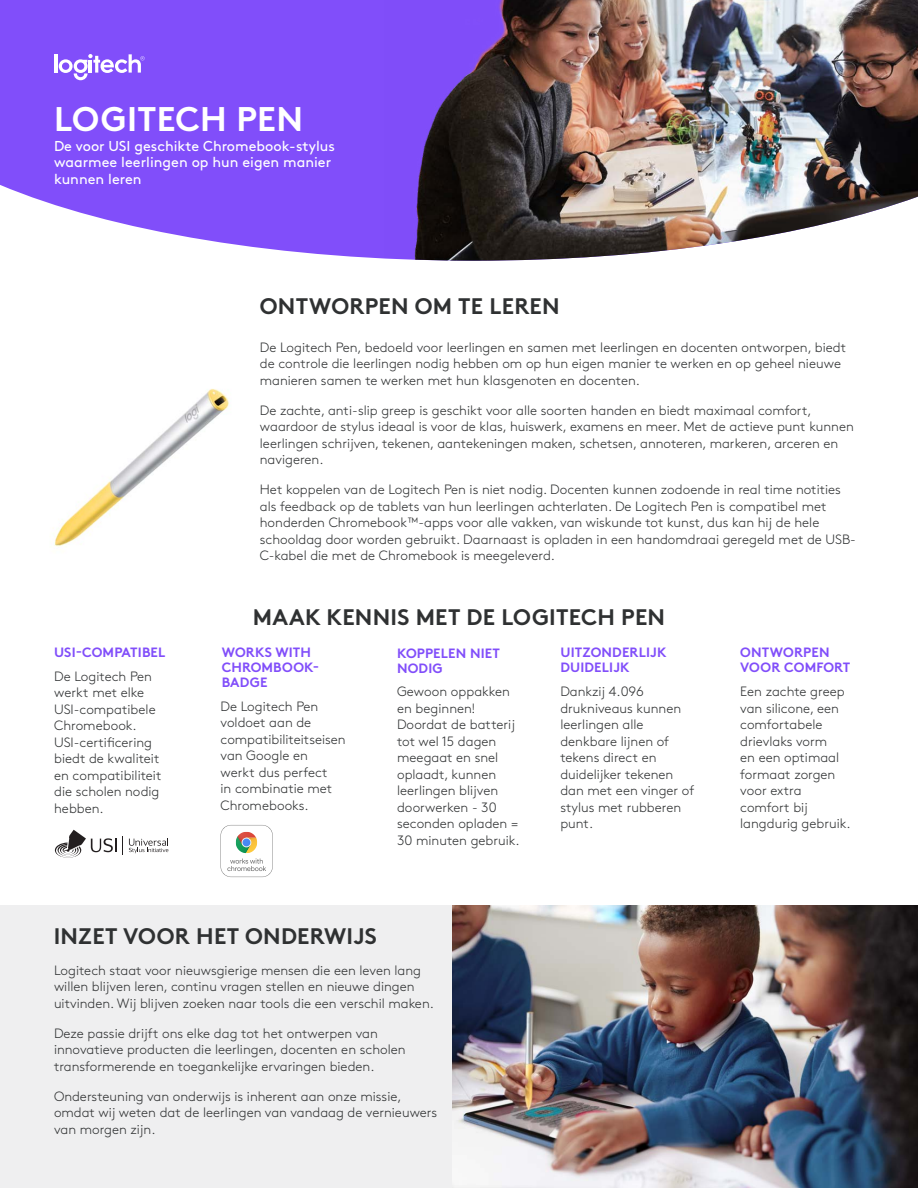
<style>
.page{position:relative;width:918px;height:1188px;background:#fff}
.page>*{position:absolute;margin:0;border:0;box-sizing:border-box;transform-origin:0 0}
.t1{font:700 34.2px "Brown Pro";letter-spacing:.01em;color:#fff}
.t2{font:700 22.5px "Brown Pro";letter-spacing:.01em;color:#2f3132}
.t3{font:14.4px/16.5px "Brown Pro";color:#fff}
.t4{font:300 13.5px/16.5px "Brown Pro";color:#2f3132}
.t5{font:700 13.5px/15px "Brown Pro";letter-spacing:.01em;color:#814efa}
</style>
<div class="page">
<div style="left:0;top:905px;width:918px;height:283px;background:#efeff0"></div>
<svg style="left:0;top:0;width:384px;height:259px;fill:#814efa"></svg>
<img style="left:384px;top:0;width:534px;height:261px">
<img style="left:452px;top:905px;width:466px;height:283px">
<svg style="left:55px;top:830px;width:62px;height:28px"></svg>
<svg style="left:128px;top:838px;width:40px;height:16px"></svg>
<svg style="left:221px;top:825px;width:52px;height:52px"></svg>
<svg style="left:236px;top:832px;width:21px;height:21px"></svg>
<img style="left:54px;top:388px;width:175px;height:159px">
<hr style="left:54px;top:54px;width:3px;height:19px;background:#fff">
<svg style="left:59px;top:54px;width:86px;height:26px"></svg>
<h1 class="t1" style="left:54px;top:92px;width:250px">LOGITECH PEN</h1>
<p class="t3" style="left:54px;top:136px;width:282px">De voor USI geschikte Chromebook-stylus waarmee leerlingen op hun eigen manier kunnen leren</p>
<h2 class="t2" style="left:260px;top:288px;width:301px">ONTWORPEN OM TE LEREN</h2>
<p class="t5" style="left:54px;top:644px;width:113px">USI-COMPATIBEL</p>
<p class="t4" style="left:54px;top:667px;width:109px">De Logitech Pen werkt met elke<br>USI-compatibele<br>Chromebook.<br>USI-certificering biedt de kwaliteit en compatibiliteit die scholen nodig hebben.</p>
<p class="t4" style="left:260px;top:338px;width:588px">De Logitech Pen, bedoeld voor leerlingen en samen met leerlingen en docenten ontworpen, biedt de controle die leerlingen nodig hebben om op hun eigen manier te werken en op geheel nieuwe manieren samen te werken met hun klasgenoten en docenten.</p>
<p class="t4" style="left:260px;top:401px;width:596px">De zachte, anti-slip greep is geschikt voor alle soorten handen en biedt maximaal comfort, waardoor de stylus ideaal is voor de klas, huiswerk, examens en meer. Met de actieve punt kunnen leerlingen schrijven, tekenen, aantekeningen maken, schetsen, annoteren, markeren, arceren en navigeren.</p>
<p class="t4" style="left:260px;top:480px;width:598px">Het koppelen van de Logitech Pen is niet nodig. Docenten kunnen zodoende in real time notities als feedback op de tablets van hun leerlingen achterlaten. De Logitech Pen is compatibel met honderden Chromebook™-apps voor alle vakken, van wiskunde tot kunst, dus kan hij de hele schooldag door worden gebruikt. Daarnaast is opladen in een handomdraai geregeld met de USB-C-kabel die met de Chromebook is meegeleverd.</p>
<h2 class="t2" style="left:253px;top:599px;width:414px">MAAK KENNIS MET DE LOGITECH PEN</h2>
<p class="t5" style="left:397px;top:644px;width:104px">KOPPELEN NIET<br>NODIG</p>
<p class="t4" style="left:397px;top:682px;width:124px">Gewoon oppakken en beginnen!<br>Doordat de batterij tot wel 15 dagen meegaat en snel oplaadt, kunnen leerlingen blijven doorwerken - 30 seconden opladen =<br>30 minuten gebruik.</p>
<p class="t5" style="left:222px;top:644px;width:99px">WORKS WITH<br>CHROMBOOK-<br>BADGE</p>
<p class="t4" style="left:221px;top:697px;width:127px">De Logitech Pen voldoet aan de compatibiliteitseisen van Google en werkt dus perfect<br>in combinatie met<br>Chromebooks.</p>
<p class="t5" style="left:560px;top:644px;width:108px">UITZONDERLIJK<br>DUIDELIJK</p>
<p class="t4" style="left:560px;top:682px;width:135px">Dankzij 4.096 drukniveaus kunnen leerlingen alle denkbare lijnen of tekens direct en duidelijker tekenen dan met een vinger of stylus met rubberen punt.</p>
<p class="t5" style="left:740px;top:644px;width:111px">ONTWORPEN<br>VOOR COMFORT</p>
<p class="t4" style="left:740px;top:682px;width:112px">Een zachte greep van silicone, een comfortabele drievlaks vorm<br>en een optimaal formaat zorgen voor extra comfort bij langdurig gebruik.</p>
<h2 class="t2" style="left:54px;top:918px;width:325px">INZET VOOR HET ONDERWIJS</h2>
<p class="t4" style="left:54px;top:961px;width:381px">Logitech staat voor nieuwsgierige mensen die een leven lang willen blijven leren, continu vragen stellen en nieuwe dingen uitvinden. Wij blijven zoeken naar tools die een verschil maken.</p>
<p class="t4" style="left:54px;top:1024px;width:353px">Deze passie drijft ons elke dag tot het ontwerpen van innovatieve producten die leerlingen, docenten en scholen transformerende en toegankelijke ervaringen bieden.</p>
<p class="t4" style="left:54px;top:1087px;width:385px">Ondersteuning van onderwijs is inherent aan onze missie, omdat wij weten dat de leerlingen van vandaag de vernieuwers van morgen zijn.</p>
</div>
